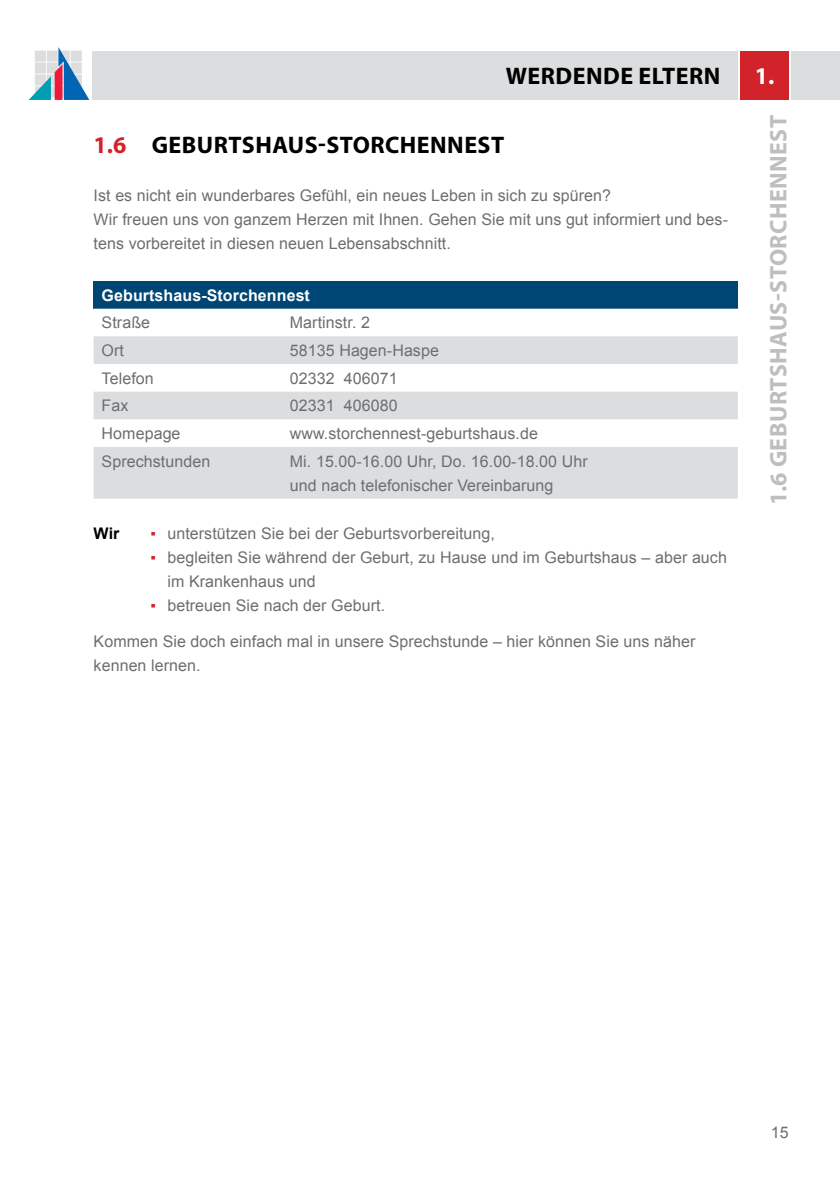
<style>
.page{position:relative;width:840px;height:1191px;background:#fff}
.page>*{position:absolute;margin:0;border:0;box-sizing:border-box;transform-origin:0 0}
.t1{font:700 24px "Myriad Pro";letter-spacing:.02em;color:#000}
.t2{font:700 24px "Myriad Pro";letter-spacing:.02em;color:#bcbec0}
.t3{font:700 24px "Myriad Pro";color:#fff}
.t4{font:16px/24px "Arial";letter-spacing:.005em;color:#6d6e71}
.t5{font:700 16px "Arial";letter-spacing:.005em;color:#fff}
.t6{font:700 16px "Arial";color:#000}
.s1{color:#d2232a}
.s2{font-family:"Verdana";color:#d2232a}
</style>
<div class="page">
<svg style="left:29px;top:47px;width:60px;height:53px"></svg>
<div style="left:791px;top:51px;width:48px;height:49px;background:#dcddde"></div>
<div style="left:739px;top:51px;width:49px;height:49px;background:#d2232a"></div>
<div style="left:92px;top:51px;width:644px;height:49px;background:#dcddde"></div>
<div style="left:94px;top:281px;width:643px;height:28px;background:#004675"></div>
<svg style="left:94px;top:336px;width:643px;height:162px;fill:#dcddde"></svg>
<h1 class="t1" style="left:505px;top:61px;width:216px">WERDENDE ELTERN</h1>
<h1 class="t1" style="left:94px;top:129px;width:412px"><span class="s1">1.6</span> GEBURTSHAUS-STORCHENNEST</h1>
<p class="t4" style="left:94px;top:183px;width:635px">Ist es nicht ein wunderbares Gefühl, ein neues Leben in sich zu spüren?<br>Wir freuen uns von ganzem Herzen mit Ihnen. Gehen Sie mit uns gut informiert und bes&shy;tens vorbereitet in diesen neuen Lebensabschnitt.</p>
<p class="t5" style="left:102px;top:284px;width:210px">Geburtshaus-Storchennest</p>
<p class="t4" style="left:102px;top:311px;width:50px">Straße</p>
<p class="t4" style="left:290px;top:311px;width:82px">Martinstr. 2</p>
<p class="t4" style="left:102px;top:338px;width:24px">Ort</p>
<p class="t4" style="left:290px;top:338px;width:150px">58135 Hagen-Haspe</p>
<p class="t4" style="left:102px;top:366px;width:54px">Telefon</p>
<p class="t4" style="left:290px;top:366px;width:109px">02332 406071</p>
<p class="t4" style="left:102px;top:394px;width:28px">Fax</p>
<p class="t4" style="left:290px;top:394px;width:109px">02331 406080</p>
<p class="t4" style="left:102px;top:421px;width:80px">Homepage</p>
<p class="t4" style="left:290px;top:421px;width:249px">www.storchennest-geburtshaus.de</p>
<p class="t4" style="left:102px;top:449px;width:110px">Sprechstunden</p>
<p class="t4" style="left:290px;top:449px;width:299px">Mi. 15.00-16.00 Uhr, Do. 16.00-18.00 Uhr und nach telefonischer Vereinbarung</p>
<p class="t6" style="left:94px;top:522px;width:27px">Wir</p>
<p class="t4" style="left:150px;top:521px;width:346px"><span class="s2">▪</span> unterstützen Sie bei der Geburtsvorbereitung,</p>
<p class="t4" style="left:167px;top:545px;width:560px;text-indent:-17px"><span class="s2">▪</span> begleiten Sie während der Geburt, zu Hause und im Geburtshaus – aber auch im Krankenhaus und</p>
<p class="t4" style="left:150px;top:593px;width:236px"><span class="s2">▪</span> betreuen Sie nach der Geburt.</p>
<p class="t4" style="left:94px;top:629px;width:603px">Kommen Sie doch einfach mal in unsere Sprechstunde – hier können Sie uns näher kennen lernen.</p>
<h1 class="t3" style="left:754px;top:61px;width:21px">1.</h1>
<h1 class="t2" style="left:762px;top:505px;width:392px;rotate:-90deg">1.6 GEBURTSHAUS-STORCHENNEST</h1>
<p class="t4" style="left:770px;top:1121px;width:19px">15</p>
</div>
